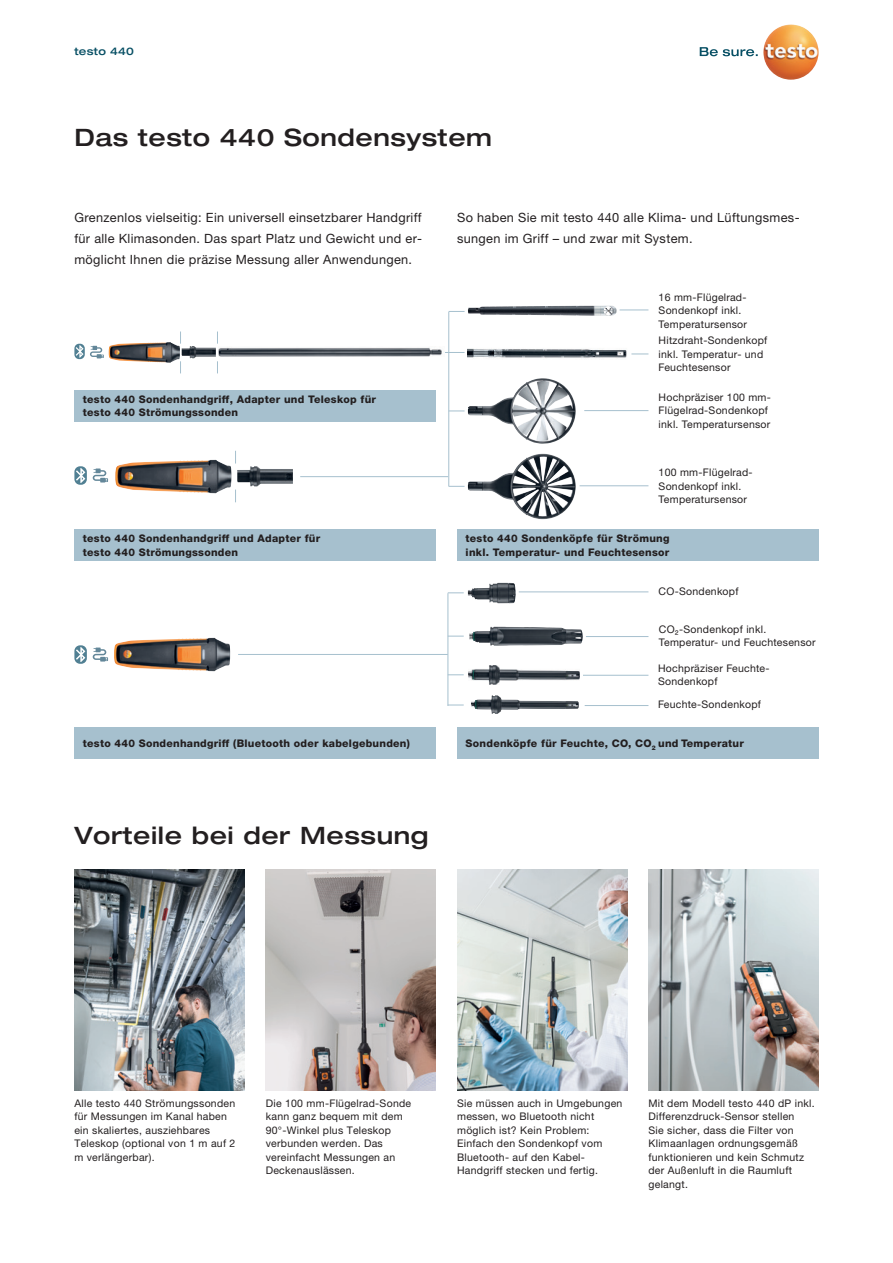
<style>
.page{position:relative;width:893px;height:1263px;background:#fff}
.page>*{position:absolute;margin:0;border:0;box-sizing:border-box;transform-origin:0 0}
.t1{font:500 expanded 24px "Helvetica Neue LTW1 G";letter-spacing:.025em;color:#231f20}
.t2{font:12.75px/21px "Helvetica Neue LTW1 G";letter-spacing:.025em;color:#231f20;text-align:justify}
.t3{font:10.5px/13.5px "Helvetica Neue LTW1 G";letter-spacing:.025em;color:#231f20}
.t4{font:800 10.5px/13.5px "Helvetica Neue LTW1 G";letter-spacing:.025em;color:#231f20}
.t5{font:500 expanded 10.5px "Helvetica Neue LTW1 G";letter-spacing:.025em;color:#074f64}
</style>
<div class="page">
<svg style="left:700px;top:47px;width:58px;height:9px"></svg>
<img style="left:763px;top:24px;width:56px;height:56px;border-radius:28px">
<hr style="left:519px;top:591px;width:129px;height:1px;background:#a6c0ce">
<hr style="left:586px;top:636px;width:62px;height:1px;background:#a6c0ce">
<hr style="left:583px;top:675px;width:65px;height:1px;background:#a6c0ce">
<hr style="left:585px;top:705px;width:63px;height:1px;background:#a6c0ce">
<hr style="left:580px;top:485px;width:68px;height:1px;background:#a6c0ce">
<hr style="left:300px;top:476px;width:148px;height:1px;background:#a6c0ce">
<hr style="left:238px;top:654px;width:210px;height:1px;background:#a6c0ce">
<svg style="left:448px;top:592px;width:16px;height:1px"></svg>
<svg style="left:449px;top:636px;width:15px;height:1px"></svg>
<svg style="left:449px;top:674px;width:15px;height:1px"></svg>
<svg style="left:449px;top:705px;width:15px;height:1px"></svg>
<svg style="left:449px;top:311px;width:16px;height:1px"></svg>
<svg style="left:445px;top:352px;width:20px;height:1px"></svg>
<svg style="left:449px;top:411px;width:16px;height:1px"></svg>
<svg style="left:449px;top:486px;width:16px;height:1px"></svg>
<hr style="left:448px;top:312px;width:1px;height:174px;background:#a6c0ce">
<svg style="left:235px;top:451px;width:1px;height:12px"></svg>
<svg style="left:235px;top:490px;width:1px;height:12px"></svg>
<hr style="left:448px;top:593px;width:1px;height:113px;background:#a6c0ce">
<hr style="left:584px;top:410px;width:64px;height:1px;background:#a6c0ce">
<svg style="left:631px;top:354px;width:17px;height:1px"></svg>
<svg style="left:620px;top:310px;width:28px;height:1px"></svg>
<img style="left:266px;top:869px;width:170px;height:221px">
<img style="left:74px;top:869px;width:170px;height:221px">
<img style="left:457px;top:869px;width:170px;height:221px">
<img style="left:648px;top:869px;width:171px;height:221px">
<svg style="left:180px;top:331px;width:1px;height:13px"></svg>
<svg style="left:180px;top:361px;width:1px;height:12px"></svg>
<svg style="left:217px;top:331px;width:1px;height:13px"></svg>
<svg style="left:217px;top:361px;width:1px;height:12px"></svg>
<img style="left:115px;top:460px;width:117px;height:33px">
<img style="left:114px;top:638px;width:117px;height:33px">
<img style="left:109px;top:342px;width:71px;height:21px">
<img style="left:468px;top:378px;width:108px;height:66px">
<img style="left:468px;top:454px;width:108px;height:65px">
<img style="left:468px;top:306px;width:149px;height:10px">
<img style="left:469px;top:627px;width:114px;height:19px">
<img style="left:468px;top:348px;width:159px;height:10px">
<img style="left:218px;top:347px;width:224px;height:10px">
<img style="left:468px;top:665px;width:111px;height:19px">
<img style="left:468px;top:583px;width:48px;height:20px">
<img style="left:237px;top:466px;width:56px;height:20px">
<img style="left:182px;top:346px;width:34px;height:12px">
<svg style="left:74px;top:645px;width:13px;height:19px"></svg>
<svg style="left:74px;top:466px;width:13px;height:19px"></svg>
<img style="left:471px;top:695px;width:108px;height:19px">
<svg style="left:93px;top:647px;width:15px;height:14px"></svg>
<svg style="left:93px;top:468px;width:15px;height:14px"></svg>
<svg style="left:74px;top:344px;width:30px;height:15px"></svg>
<div style="left:74px;top:529px;width:362px;height:32px;background:#a6c0ce"></div>
<div style="left:74px;top:390px;width:362px;height:32px;background:#a6c0ce"></div>
<div style="left:457px;top:727px;width:362px;height:32px;background:#a6c0ce"></div>
<div style="left:457px;top:529px;width:362px;height:32px;background:#a6c0ce"></div>
<div style="left:74px;top:727px;width:362px;height:32px;background:#a6c0ce"></div>
<p class="t5" style="left:74px;top:44px;width:61px">testo 440</p>
<h1 class="t1" style="left:74px;top:122px;width:419px">Das testo 440 Sondensystem</h1>
<p class="t2" style="left:74px;top:207px;width:349px">Grenzenlos vielseitig: Ein universell einsetzbarer Handgriff für alle Klimasonden. Das spart Platz und Gewicht und er&shy;möglicht Ihnen die präzise Messung aller Anwendungen.</p>
<p class="t2" style="left:457px;top:207px;width:344px">So haben Sie mit testo 440 alle Klima- und Lüftungsmes&shy;sungen im Griff – und zwar mit System.</p>
<p class="t4" style="left:83px;top:392px;width:295px">testo 440 Sondenhandgriff, Adapter und Teleskop für testo 440 Strömungssonden</p>
<p class="t4" style="left:83px;top:532px;width:239px">testo 440 Sondenhandgriff und Adapter für testo 440 Strömungssonden</p>
<p class="t4" style="left:83px;top:736px;width:328px">testo 440 Sondenhandgriff (Bluetooth oder kabelgebunden)</p>
<h1 class="t1" style="left:74px;top:820px;width:356px">Vorteile bei der Messung</h1>
<p class="t3" style="left:659px;top:290px;width:90px">16 mm-Flügelrad-<br>Sondenkopf inkl.<br>Temperatursensor</p>
<p class="t3" style="left:659px;top:334px;width:110px">Hitzdraht-Sondenkopf inkl. Temperatur- und<br>Feuchtesensor</p>
<p class="t3" style="left:659px;top:390px;width:114px">Hochpräziser 100 mm-<br>Flügelrad-Sondenkopf inkl. Temperatursensor</p>
<p class="t3" style="left:659px;top:465px;width:96px">100 mm-Flügelrad-<br>Sondenkopf inkl.<br>Temperatursensor</p>
<p class="t4" style="left:466px;top:532px;width:205px">testo 440 Sondenköpfe für Strömung inkl. Temperatur- und Feuchtesensor</p>
<p class="t3" style="left:659px;top:584px;width:81px">CO-Sondenkopf</p>
<p class="t3" style="left:659px;top:622px;width:158px">CO₂-Sondenkopf inkl.<br>Temperatur- und Feuchtesensor</p>
<p class="t3" style="left:658px;top:661px;width:113px">Hochpräziser Feuchte-<br>Sondenkopf</p>
<p class="t3" style="left:658px;top:698px;width:104px">Feuchte-Sondenkopf</p>
<p class="t4" style="left:466px;top:736px;width:280px">Sondenköpfe für Feuchte, CO, CO<sub>2</sub> und Temperatur</p>
<p class="t3" style="left:74px;top:1096px;width:163px">Alle testo 440 Strömungssonden für Messungen im Kanal haben ein skaliertes, ausziehbares<br>Teleskop (optional von 1 m auf 2 m verlängerbar).</p>
<p class="t3" style="left:266px;top:1096px;width:147px">Die 100 mm-Flügelrad-Sonde kann ganz bequem mit dem<br>90°-Winkel plus Teleskop verbunden werden. Das vereinfacht Messungen an<br>Deckenauslässen.</p>
<p class="t3" style="left:457px;top:1096px;width:167px">Sie müssen auch in Umgebungen messen, wo Bluetooth nicht möglich ist? Kein Problem:<br>Einfach den Sondenkopf vom<br>Bluetooth- auf den Kabel-<br>Handgriff stecken und fertig.</p>
<p class="t3" style="left:648px;top:1096px;width:168px">Mit dem Modell testo 440 dP inkl.<br>Differenzdruck-Sensor stellen<br>Sie sicher, dass die Filter von<br>Klimaanlagen ordnungsgemäß funktionieren und kein Schmutz der Außenluft in die Raumluft gelangt.</p>
</div>
